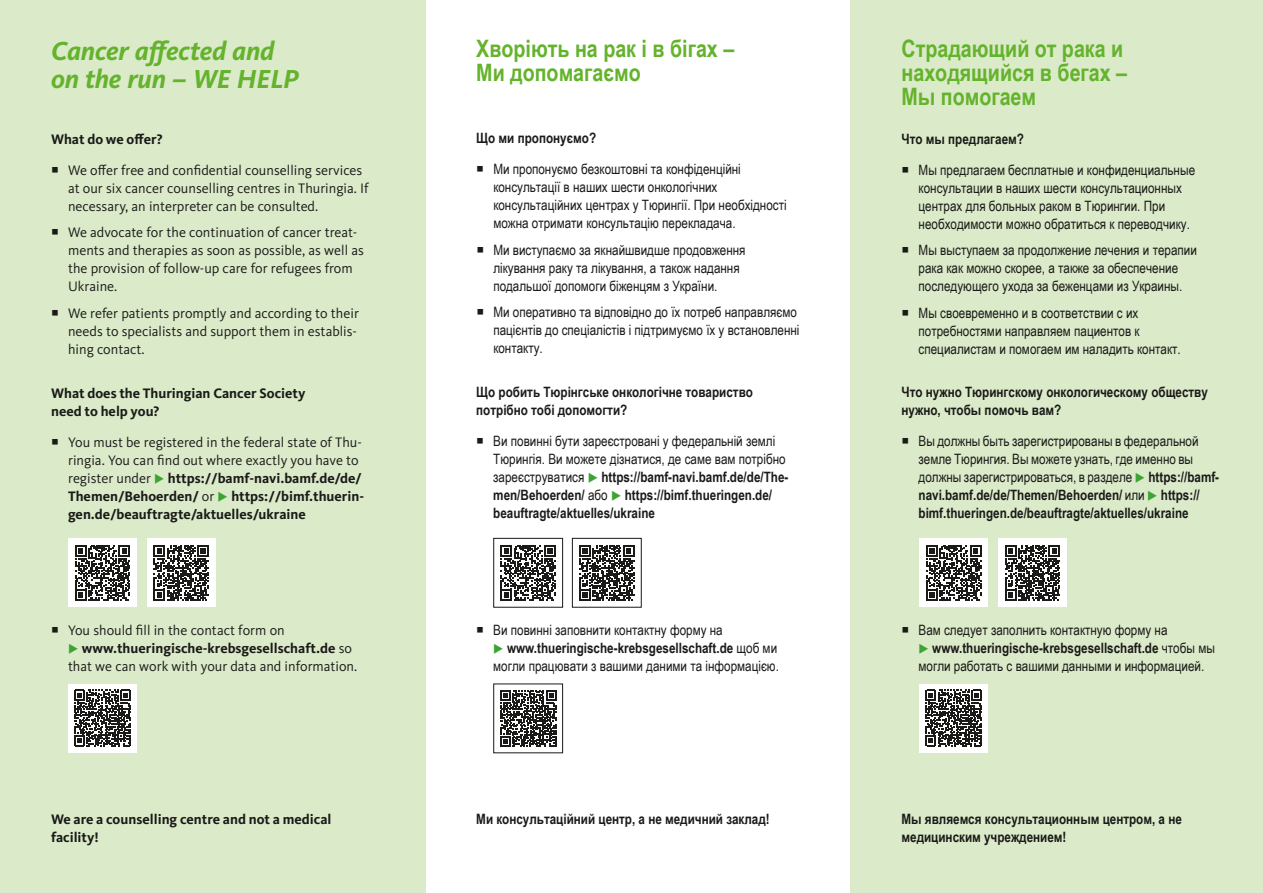
<style>
.page{position:relative;width:1263px;height:893px;background:#fff}
.page>*{position:absolute;margin:0;border:0;box-sizing:border-box;transform-origin:0 0}
.t1{font:italic 700 27px/28.5px "Kievit OT";letter-spacing:-.005em;color:#64b32c}
.t2{font:700 24px/24px "Arial Narrow";color:#64b32c}
.t3{font:14.25px/18px "Arial Narrow";color:#1a1a18}
.t4{font:14.25px/18px "Kievit OT";color:#1a1a18}
.t5{font:700 14.25px/18px "Kievit OT";color:#1a1a18}
.t6{font:700 14.25px/18px "Arial Narrow";color:#1a1a18}
.s1{font-weight:400}
.s2{color:#3da434}
.s3{font-weight:700}
</style>
<div class="page">
<div style="left:850px;top:0;width:413px;height:893px;background:#dbeac9"></div>
<div style="left:0;top:0;width:425px;height:893px;background:#dbeac9"></div>
<div style="left:68px;top:538px;width:69px;height:69px;background:#fff"></div>
<svg style="left:75px;top:545px;width:55px;height:55px"></svg>
<svg style="left:500px;top:545px;width:56px;height:55px"></svg>
<div style="left:493px;top:538px;width:70px;height:70px;border:1px solid #1a1a18"></div>
<div style="left:919px;top:538px;width:69px;height:69px;background:#fff"></div>
<svg style="left:926px;top:545px;width:55px;height:55px"></svg>
<div style="left:147px;top:538px;width:69px;height:69px;background:#fff"></div>
<svg style="left:153px;top:545px;width:56px;height:55px"></svg>
<svg style="left:579px;top:545px;width:55px;height:55px"></svg>
<div style="left:572px;top:538px;width:70px;height:70px;border:1px solid #1a1a18"></div>
<div style="left:998px;top:538px;width:69px;height:69px;background:#fff"></div>
<svg style="left:1005px;top:545px;width:55px;height:55px"></svg>
<div style="left:68px;top:684px;width:69px;height:68px;background:#fff"></div>
<svg style="left:74px;top:690px;width:57px;height:56px"></svg>
<svg style="left:500px;top:690px;width:56px;height:57px"></svg>
<div style="left:493px;top:684px;width:70px;height:69px;border:1px solid #1a1a18"></div>
<div style="left:919px;top:684px;width:69px;height:68px;background:#fff"></div>
<svg style="left:925px;top:690px;width:57px;height:56px"></svg>
<h1 class="t1" style="left:51px;top:36px;width:249px">Cancer affected and on the run – WE HELP</h1>
<h2 class="t2" style="left:476px;top:35px;width:259px">Хворіють на рак і в бігах –<br>Ми допомагаємо</h2>
<h2 class="t2" style="left:901px;top:35px;width:227px">Страдающий от рака и находящийся в бегах –<br>Мы помогаем</h2>
<p class="t5" style="left:51px;top:130px;width:113px">What do we offer?</p>
<p class="t4" style="left:68px;top:161px;width:302px">We offer free and confidential counselling services at our six cancer counselling centres in Thuringia. If necessary, an interpreter can be consulted.</p>
<p class="t4" style="left:68px;top:223px;width:297px">We advocate for the continuation of cancer treat&shy;ments and therapies as soon as possible, as well as the provision of follow-up care for refugees from Ukraine.</p>
<p class="t4" style="left:68px;top:304px;width:292px">We refer patients promptly and according to their needs to specialists and support them in establis&shy;hing contact.</p>
<p class="t6" style="left:476px;top:129px;width:121px">Що ми пропонуємо?</p>
<p class="t3" style="left:493px;top:160px;width:295px">Ми пропонуємо безкоштовні та конфіденційні консультації в наших шести онкологічних консультаційних центрах у Тюрингії. При необхідності можна отримати консультацію перекладача.</p>
<p class="t3" style="left:493px;top:240px;width:254px">Ми виступаємо за якнайшвидше продовження лікування раку та лікування, а також надання подальшої допомоги біженцям з України.</p>
<p class="t3" style="left:493px;top:303px;width:308px">Ми оперативно та відповідно до їх потреб направляємо пацієнтів до спеціалістів і підтримуємо їх у встановленні контакту.</p>
<p class="t6" style="left:901px;top:129px;width:124px">Что мы предлагаем?</p>
<p class="t3" style="left:919px;top:160px;width:278px">Мы предлагаем бесплатные и конфиденциальные консультации в наших шести консультационных центрах для больных раком в Тюрингии. При необходимости можно обратиться к переводчику.</p>
<p class="t3" style="left:919px;top:241px;width:280px">Мы выступаем за продолжение лечения и терапии рака как можно скорее, а также за обеспечение последующего ухода за беженцами из Украины.</p>
<p class="t3" style="left:919px;top:303px;width:264px">Мы своевременно и в соответствии с их потребностями направляем пациентов к специалистам и помогаем им наладить контакт.</p>
<p class="t5" style="left:51px;top:384px;width:256px">What does the Thuringian Cancer Society need to help you?</p>
<p class="t5" style="left:68px;top:433px;width:298px"><span class="s1">You must be registered in the federal state of Thu&shy;ringia. You can find out where exactly you have to register under</span> <span class="s2">◆</span> https://bamf-navi.bamf.de/de/ Themen/Behoerden/ <span class="s1">or</span> <span class="s2">◆</span> https://bimf.thuerin&shy;gen.de/beauftragte/aktuelles/ukraine</p>
<p class="t4" style="left:68px;top:621px;width:218px">You should fill in the contact form on</p>
<p class="t4" style="left:68px;top:639px;width:291px"><span class="s2">◆</span> <span class="s3">www.thueringische-krebsgesellschaft.de</span> so that we can work with your data and information.</p>
<p class="t6" style="left:476px;top:383px;width:278px">Що робить Тюрінгське онкологічне товариство потрібно тобі допомогти?</p>
<p class="t3" style="left:493px;top:432px;width:297px">Ви повинні бути зареєстровані у федеральній землі Тюрингія. Ви можете дізнатися, де саме вам потрібно зареєструватися <span class="s2">◆</span> <span class="s3">https://bamf-navi.bamf.de/de/The&shy;men/Behoerden/</span> або <span class="s2">◆</span> <span class="s3">https://bimf.thueringen.de/ beauftragte/aktuelles/ukraine</span></p>
<p class="t3" style="left:493px;top:620px;width:231px">Ви повинні заповнити контактну форму на</p>
<p class="t3" style="left:493px;top:638px;width:287px"><span class="s2">◆</span> <span class="s3">www.thueringische-krebsgesellschaft.de</span> щоб ми могли працювати з вашими даними та інформацією.</p>
<p class="t6" style="left:901px;top:383px;width:308px">Что нужно Тюрингскому онкологическому обществу нужно, чтобы помочь вам?</p>
<p class="t3" style="left:918px;top:432px;width:302px">Вы должны быть зарегистрированы в федеральной земле Тюрингия. Вы можете узнать, где именно вы должны зарегистрироваться, в разделе <span class="s2">◆</span> <span class="s3">https://bamf&shy;navi.bamf.de/de/Themen/Behoerden/</span> или <span class="s2">◆</span> <span class="s3">https:// bimf.thueringen.de/beauftragte/aktuelles/ukraine</span></p>
<p class="t3" style="left:918px;top:620px;width:250px">Вам следует заполнить контактную форму на</p>
<p class="t3" style="left:918px;top:638px;width:298px"><span class="s2">◆</span> <span class="s3">www.thueringische-krebsgesellschaft.de</span> чтобы мы могли работать с вашими данными и информацией.</p>
<p class="t5" style="left:51px;top:810px;width:282px">We are a counselling centre and not a medical facility!</p>
<p class="t6" style="left:476px;top:809px;width:295px">Ми консультаційний центр, а не медичний заклад!</p>
<p class="t6" style="left:901px;top:809px;width:282px">Мы являемся консультационным центром, а не медицинским учреждением!</p>
</div>
